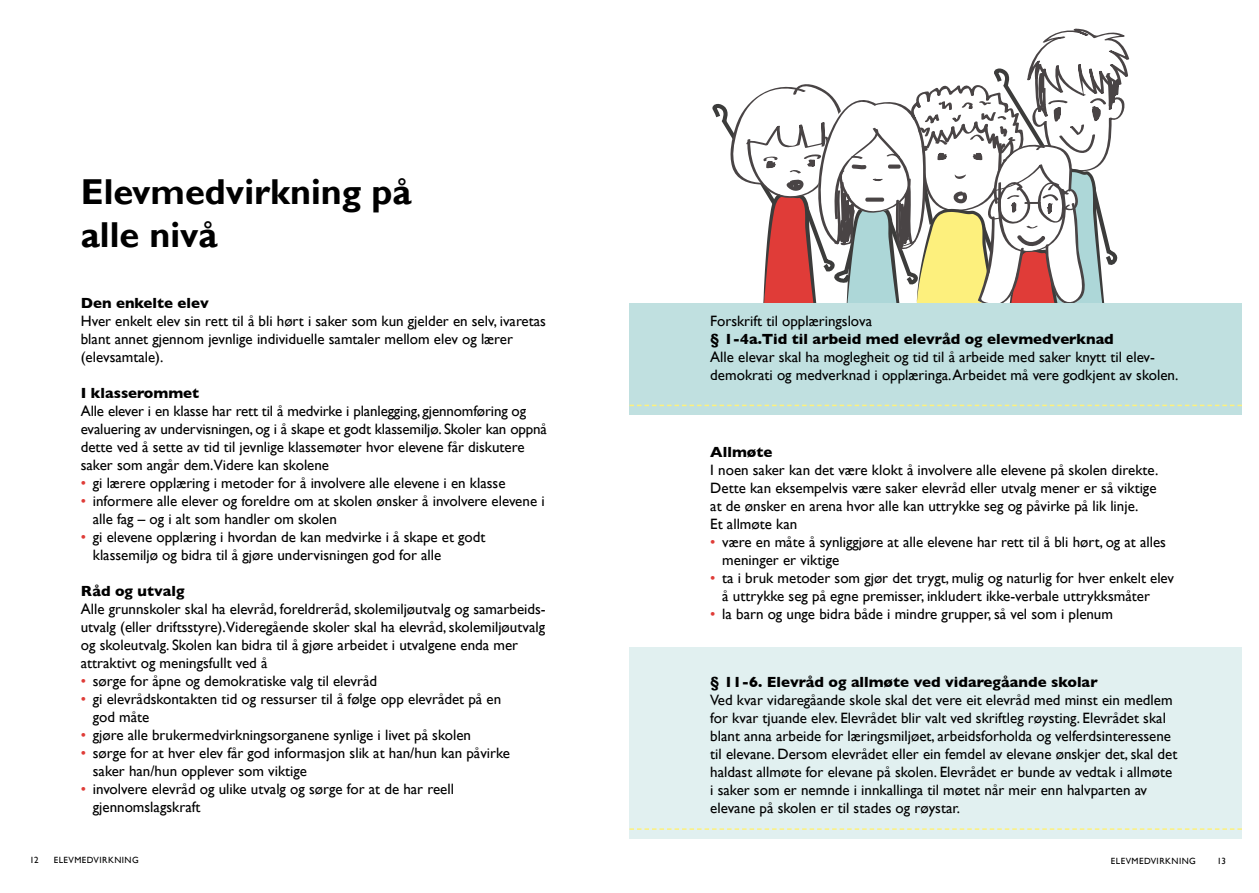
<style>
.page{position:relative;width:1259px;height:893px;background:#fff}
.page>*{position:absolute;margin:0;border:0;box-sizing:border-box;transform-origin:0 0}
.t1{font:700 36px/43.2px "Gill Sans";color:#000}
.t2{font:15px/18px "Gill Sans";color:#000}
.t3{font:700 15px "Gill Sans";color:#000}
.t4{font:9px "Gill Sans";letter-spacing:.05em;color:#000}
.s1{color:#df3c38}
</style>
<div class="page">
<svg style="left:712px;top:28px;width:417px;height:275px"></svg>
<div style="left:629px;top:303px;width:613px;height:112px;background:#c0e0e0"></div>
<div style="left:629px;top:648px;width:613px;height:191px;background:#e1f0f0"></div>
<svg style="left:629px;top:405px;width:613px;height:1px"></svg>
<svg style="left:629px;top:828px;width:613px;height:2px"></svg>
<h1 class="t1" style="left:81px;top:171px;width:332px">Elevmedvirkning på alle nivå</h1>
<p class="t3" style="left:81px;top:291px;width:129px">Den enkelte elev</p>
<p class="t2" style="left:81px;top:312px;width:467px">Hver enkelt elev sin rett til å bli hørt i saker som kun gjelder en selv, ivaretas blant annet gjennom jevnlige individuelle samtaler mellom elev og lærer (elevsamtale).</p>
<p class="t3" style="left:81px;top:381px;width:120px">I klasserommet</p>
<p class="t2" style="left:81px;top:402px;width:467px">Alle elever i en klasse har rett til å medvirke i planlegging, gjennomføring og evaluering av undervisningen, og i å skape et godt klassemiljø. Skoler kan oppnå dette ved å sette av tid til jevnlige klassemøter hvor elevene får diskutere saker som angår dem.Videre kan skolene</p>
<p class="t2" style="left:81px;top:474px;width:426px"><span class="s1">•</span> gi lærere opplæring i metoder for å involvere alle elevene i en klasse</p>
<p class="t2" style="left:93px;top:492px;width:453px;text-indent:-12px"><span class="s1">•</span> informere alle elever og foreldre om at skolen ønsker å involvere elevene i alle fag – og i alt som handler om skolen</p>
<p class="t2" style="left:93px;top:528px;width:394px;text-indent:-12px"><span class="s1">•</span> gi elevene opplæring i hvordan de kan medvirke i å skape et godt klassemiljø og bidra til å gjøre undervisningen god for alle</p>
<p class="t3" style="left:81px;top:579px;width:105px">Råd og utvalg</p>
<p class="t2" style="left:81px;top:600px;width:466px">Alle grunnskoler skal ha elevråd, foreldreråd, skolemiljøutvalg og samarbeids&shy;utvalg (eller driftsstyre).Videregående skoler skal ha elevråd, skolemiljøutvalg og skoleutvalg. Skolen kan bidra til å gjøre arbeidet i utvalgene enda mer attraktivt og meningsfullt ved å</p>
<p class="t2" style="left:81px;top:672px;width:298px"><span class="s1">•</span> sørge for åpne og demokratiske valg til elevråd</p>
<p class="t2" style="left:93px;top:690px;width:410px;text-indent:-12px"><span class="s1">•</span> gi elevrådskontakten tid og ressurser til å følge opp elevrådet på en god måte</p>
<p class="t2" style="left:81px;top:726px;width:392px"><span class="s1">•</span> gjøre alle brukermedvirkningsorganene synlige i livet på skolen</p>
<p class="t2" style="left:93px;top:744px;width:419px;text-indent:-12px"><span class="s1">•</span> sørge for at hver elev får god informasjon slik at han/hun kan påvirke saker han/hun opplever som viktige</p>
<p class="t2" style="left:93px;top:780px;width:363px;text-indent:-12px"><span class="s1">•</span> involvere elevråd og ulike utvalg og sørge for at de har reell gjennomslagskraft</p>
<p class="t2" style="left:710px;top:312px;width:163px">Forskrift til opplæringslova</p>
<p class="t3" style="left:710px;top:327px;width:405px">§ 1-4a.Tid til arbeid med elevråd og elevmedverknad</p>
<p class="t2" style="left:710px;top:348px;width:469px">Alle elevar skal ha moglegheit og tid til å arbeide med saker knytt til elev&shy;demokrati og medverknad i opplæringa. Arbeidet må vere godkjent av skolen.</p>
<p class="t3" style="left:710px;top:440px;width:64px">Allmøte</p>
<p class="t2" style="left:710px;top:461px;width:449px">I noen saker kan det være klokt å involvere alle elevene på skolen direkte.<br>Dette kan eksempelvis være saker elevråd eller utvalg mener er så viktige at de ønsker en arena hvor alle kan uttrykke seg og påvirke på lik linje.<br>Et allmøte kan</p>
<p class="t2" style="left:722px;top:533px;width:445px;text-indent:-12px"><span class="s1">•</span> være en måte å synliggjøre at alle elevene har rett til å bli hørt, og at alles meninger er viktige</p>
<p class="t2" style="left:722px;top:569px;width:453px;text-indent:-12px"><span class="s1">•</span> ta i bruk metoder som gjør det trygt, mulig og naturlig for hver enkelt elev å uttrykke seg på egne premisser, inkludert ikke-verbale uttrykksmåter</p>
<p class="t2" style="left:710px;top:605px;width:404px"><span class="s1">•</span> la barn og unge bidra både i mindre grupper, så vel som i plenum</p>
<p class="t3" style="left:710px;top:669px;width:389px">§ 11-6. Elevråd og allmøte ved vidaregåande skolar</p>
<p class="t2" style="left:710px;top:690px;width:469px">Ved kvar vidaregåande skole skal det vere eit elevråd med minst ein medlem for kvar tjuande elev. Elevrådet blir valt ved skriftleg røysting. Elevrådet skal blant anna arbeide for læringsmiljøet, arbeidsforholda og velferdsinteressene til elevane. Dersom elevrådet eller ein femdel av elevane ønskjer det, skal det haldast allmøte for elevane på skolen. Elevrådet er bunde av vedtak i allmøte i saker som er nemnde i innkallinga til møtet når meir enn halvparten av elevane på skolen er til stades og røystar.</p>
<p class="t4" style="left:30px;top:855px;width:10px">12</p>
<p class="t4" style="left:54px;top:855px;width:86px">ELEVMEDVIRKNING</p>
<p class="t4" style="left:1111px;top:856px;width:86px">ELEVMEDVIRKNING</p>
<p class="t4" style="left:1217px;top:856px;width:10px">13</p>
</div>
